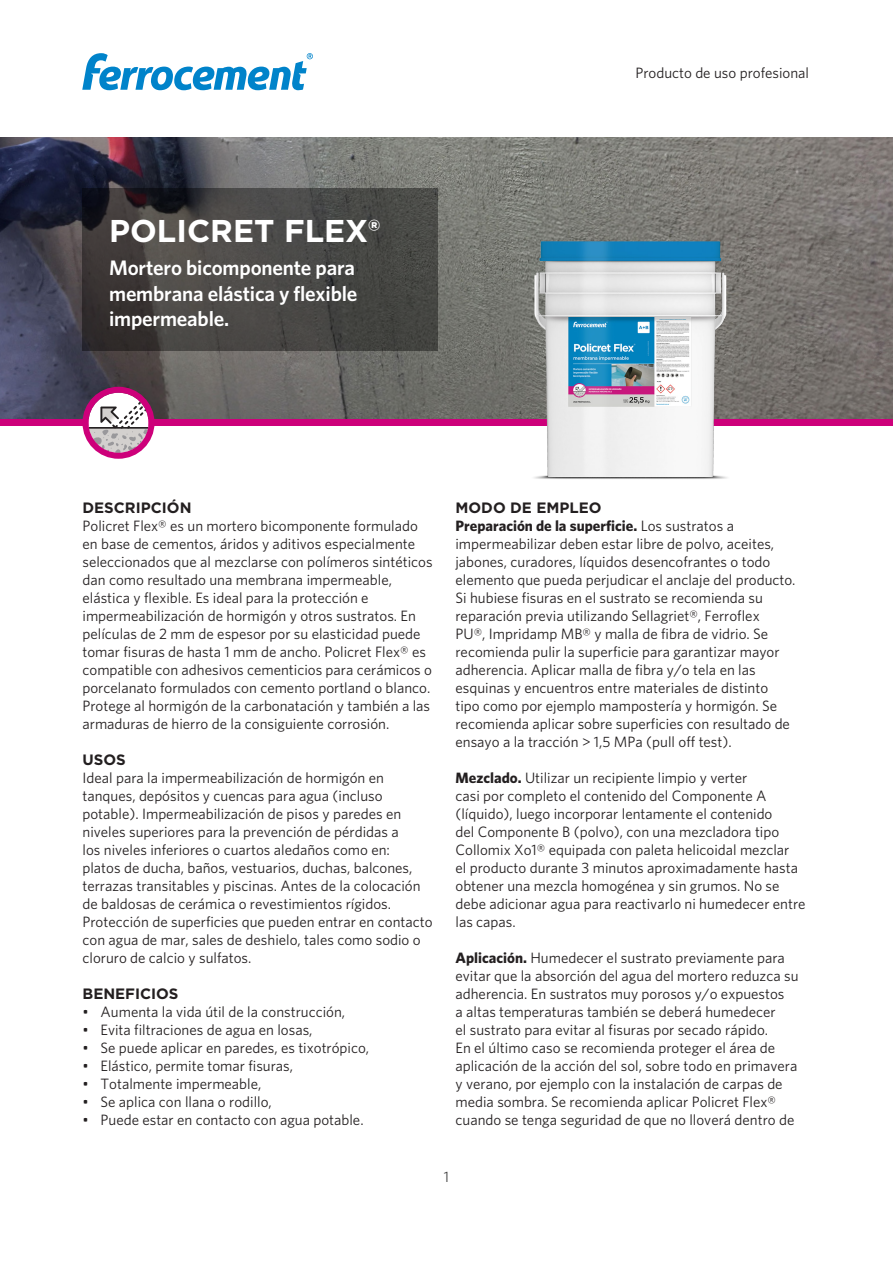
<style>
.page{position:relative;width:893px;height:1263px;background:#fff}
.page>*{position:absolute;margin:0;border:0;box-sizing:border-box;transform-origin:0 0}
.Nombre_de_producto_anidado{font:700 31.5px "Gotham";color:#fff}
.Descripción_de_producto_anidado{font:600 21px/25.5px "Whitney";letter-spacing:-.01em;color:#fff;text-align:justify}
.t1{font:15px/18px "Whitney";color:#231f20}
.Título_interno_anidado{font:700 15px "Gotham";color:#231f20}
.t2{font:15px "Whitney";color:#434343}
.s1{font-weight:700}
</style>
<div class="page">
<svg style="left:82px;top:53px;width:231px;height:37px"></svg>
<img style="left:0;top:138px;width:893px;height:282px">
<div style="left:0;top:420px;width:893px;height:6px;background:#cd007a"></div>
<div style="left:88px;top:393px;width:61px;height:60px;background:#fff;border-radius:50%"></div>
<svg style="left:89px;top:402px;width:59px;height:51px"></svg>
<div style="left:82px;top:387px;width:72px;height:72px;border:6px solid #cd007a;border-radius:50%"></div>
<img style="left:487px;top:219px;width:288px;height:260px">
<svg style="left:82px;top:189px;width:355px;height:162px;background:#454341"></svg>
<p class="Nombre_de_producto_anidado" style="left:109px;top:210px;width:272px">POLICRET FLEX®</p>
<p class="Descripción_de_producto_anidado" style="left:109px;top:255px;width:250px">Mortero bicomponente para membrana elástica y flexible impermeable.</p>
<p class="t1" style="left:635px;top:63px;width:175px">Producto de uso profesional</p>
<p class="Título_interno_anidado" style="left:82px;top:497px;width:111px">DESCRIPCIÓN</p>
<p class="t1" style="left:82px;top:516px;width:352px">Policret Flex® es un mortero bicomponente formulado en base de cementos, áridos y aditivos especialmente seleccionados que al mezclarse con polímeros sintéticos dan como resultado una membrana impermeable, elástica y flexible. Es ideal para la protección e impermeabilización de hormigón y otros sustratos. En películas de 2 mm de espesor por su elasticidad puede tomar fisuras de hasta 1 mm de ancho. Policret Flex® es compatible con adhesivos cementicios para cerámicos o porcelanato formulados con cemento portland o blanco.<br>Protege al hormigón de la carbonatación y también a las armaduras de hierro de la consiguiente corrosión.</p>
<p class="Título_interno_anidado" style="left:82px;top:749px;width:45px">USOS</p>
<p class="t1" style="left:82px;top:768px;width:352px">Ideal para la impermeabilización de hormigón en tanques, depósitos y cuencas para agua (incluso potable). Impermeabilización de pisos y paredes en niveles superiores para la prevención de pérdidas a<br>los niveles inferiores o cuartos aledaños como en:<br>platos de ducha, baños, vestuarios, duchas, balcones, terrazas transitables y piscinas. Antes de la colocación de baldosas de cerámica o revestimientos rígidos.<br>Protección de superficies que pueden entrar en contacto con agua de mar, sales de deshielo, tales como sodio o cloruro de calcio y sulfatos.</p>
<p class="Título_interno_anidado" style="left:82px;top:983px;width:98px">BENEFICIOS</p>
<p class="t1" style="left:82px;top:1002px;width:264px">• Aumenta la vida útil de la construcción,</p>
<p class="t1" style="left:82px;top:1020px;width:232px">• Evita filtraciones de agua en losas,</p>
<p class="t1" style="left:82px;top:1038px;width:288px">• Se puede aplicar en paredes, es tixotrópico,</p>
<p class="t1" style="left:82px;top:1056px;width:212px">• Elástico, permite tomar fisuras,</p>
<p class="t1" style="left:82px;top:1074px;width:180px">• Totalmente impermeable,</p>
<p class="t1" style="left:82px;top:1092px;width:191px">• Se aplica con llana o rodillo,</p>
<p class="t1" style="left:82px;top:1110px;width:283px">• Puede estar en contacto con agua potable.</p>
<p class="Título_interno_anidado" style="left:455px;top:497px;width:148px">MODO DE EMPLEO</p>
<p class="t1" style="left:455px;top:516px;width:342px"><span class="s1">Preparación de la superficie.</span> Los sustratos a impermeabilizar deben estar libre de polvo, aceites, jabones, curadores, líquidos desencofrantes o todo elemento que pueda perjudicar el anclaje del producto.<br>Si hubiese fisuras en el sustrato se recomienda su reparación previa utilizando Sellagriet®, Ferroflex<br>PU®, Impridamp MB® y malla de fibra de vidrio. Se recomienda pulir la superficie para garantizar mayor adherencia. Aplicar malla de fibra y/o tela en las esquinas y encuentros entre materiales de distinto tipo como por ejemplo mampostería y hormigón. Se recomienda aplicar sobre superficies con resultado de ensayo a la tracción &gt; 1,5 MPa (pull off test).</p>
<p class="t1" style="left:455px;top:768px;width:352px"><span class="s1">Mezclado.</span> Utilizar un recipiente limpio y verter<br>casi por completo el contenido del Componente A (líquido), luego incorporar lentamente el contenido<br>del Componente B (polvo), con una mezcladora tipo Collomix Xo1® equipada con paleta helicoidal mezclar<br>el producto durante 3 minutos aproximadamente hasta obtener una mezcla homogénea y sin grumos. No se debe adicionar agua para reactivarlo ni humedecer entre las capas.</p>
<p class="t1" style="left:455px;top:948px;width:344px"><span class="s1">Aplicación.</span> Humedecer el sustrato previamente para evitar que la absorción del agua del mortero reduzca su adherencia. En sustratos muy porosos y/o expuestos<br>a altas temperaturas también se deberá humedecer<br>el sustrato para evitar al fisuras por secado rápido.<br>En el último caso se recomienda proteger el área de aplicación de la acción del sol, sobre todo en primavera y verano, por ejemplo con la instalación de carpas de media sombra. Se recomienda aplicar Policret Flex® cuando se tenga seguridad de que no lloverá dentro de</p>
<p class="t2" style="left:444px;top:1168px;width:7px">1</p>
</div>
